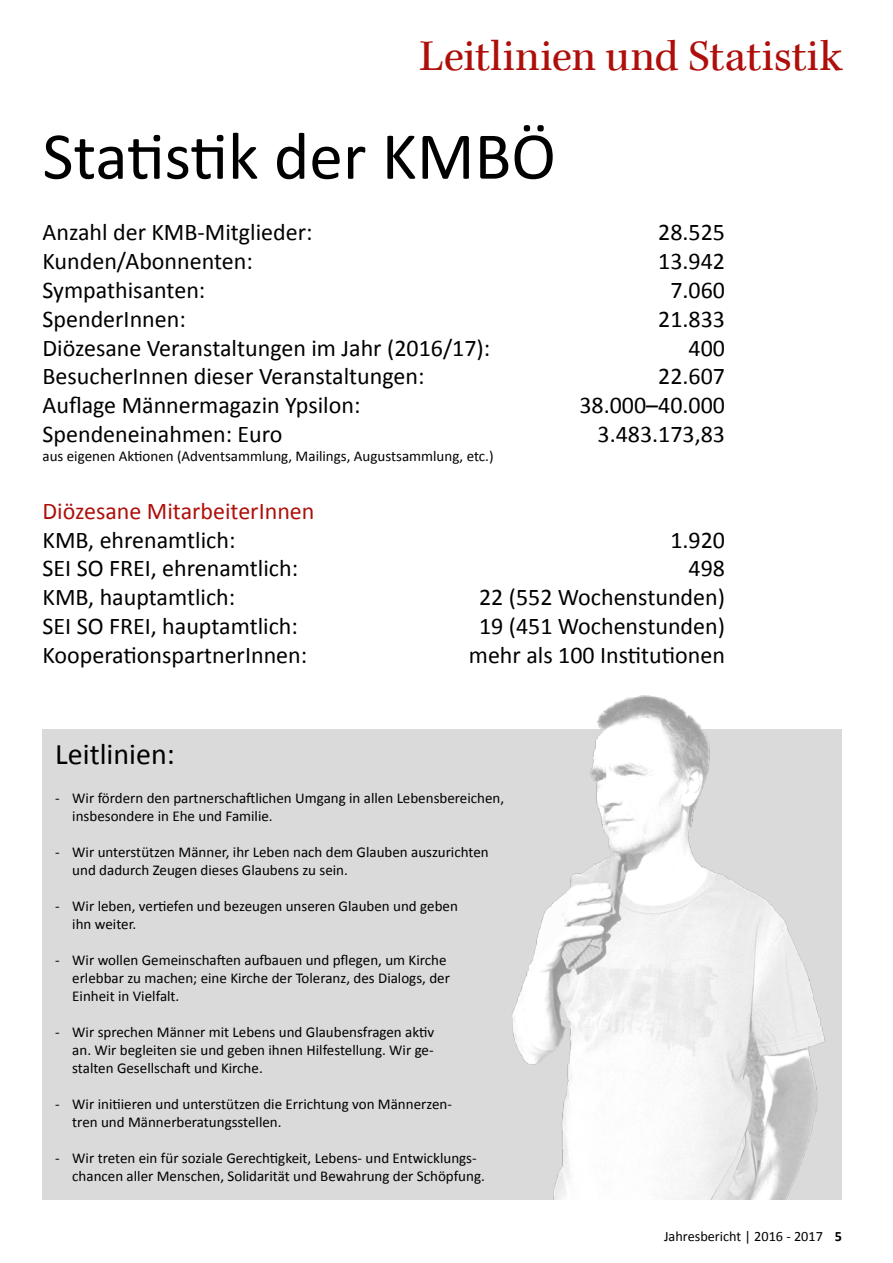
<style>
.page{position:relative;width:893px;height:1263px;background:#fff}
.page>*{position:absolute;margin:0;border:0;box-sizing:border-box;transform-origin:0 0}
.t1{font:67.5px "Calibri";color:#000}
.t2{font:45px "Kepler Std";letter-spacing:.005em;color:#ae0f0a}
.t3{font:30px "Calibri";color:#000}
.t4{font:24px "Calibri";color:#000}
.t5{font:24px "Calibri";color:#ae0f0a}
.t6{font:15px/18px "Calibri";color:#000}
.t7{font:14.25px "Calibri";color:#000}
.s1{font-weight:700}
</style>
<div class="page">
<div style="left:43px;top:729px;width:799px;height:470px;background:#dadada"></div>
<img style="left:511px;top:695px;width:314px;height:504px">
<h2 class="t2" style="left:419px;top:30px;width:424px">Leitlinien und Statistik</h2>
<h1 class="t1" style="left:43px;top:114px;width:515px">Statistik der KMBÖ</h1>
<h3 class="t4" style="left:43px;top:217px;width:272px">Anzahl der KMB-Mitglieder:</h3>
<h3 class="t4" style="left:658px;top:217px;width:68px">28.525</h3>
<h3 class="t4" style="left:43px;top:246px;width:212px">Kunden/Abonnenten:</h3>
<h3 class="t4" style="left:658px;top:246px;width:68px">13.942</h3>
<h3 class="t4" style="left:43px;top:275px;width:164px">Sympathisanten:</h3>
<h3 class="t4" style="left:670px;top:275px;width:56px">7.060</h3>
<h3 class="t4" style="left:43px;top:304px;width:145px">SpenderInnen:</h3>
<h3 class="t4" style="left:658px;top:304px;width:68px">21.833</h3>
<h3 class="t4" style="left:43px;top:332px;width:449px">Diözesane Veranstaltungen im Jahr (2016/17):</h3>
<h3 class="t4" style="left:689px;top:332px;width:38px">400</h3>
<h3 class="t4" style="left:43px;top:361px;width:384px">BesucherInnen dieser Veranstaltungen:</h3>
<h3 class="t4" style="left:658px;top:361px;width:68px">22.607</h3>
<h3 class="t4" style="left:43px;top:390px;width:319px">Auflage Männermagazin Ypsilon:</h3>
<h3 class="t4" style="left:579px;top:390px;width:147px">38.000–40.000</h3>
<h3 class="t4" style="left:43px;top:419px;width:242px">Spendeneinahmen: Euro</h3>
<h3 class="t4" style="left:597px;top:419px;width:129px">3.483.173,83</h3>
<p class="t6" style="left:43px;top:447px;width:453px">aus eigenen Aktionen (Adventsammlung, Mailings, Augustsammlung, etc.)</p>
<h3 class="t5" style="left:43px;top:496px;width:273px">Diözesane MitarbeiterInnen</h3>
<h3 class="t4" style="left:43px;top:524px;width:194px">KMB, ehrenamtlich:</h3>
<h3 class="t4" style="left:670px;top:524px;width:56px">1.920</h3>
<h3 class="t4" style="left:43px;top:553px;width:257px">SEI SO FREI, ehrenamtlich:</h3>
<h3 class="t4" style="left:689px;top:553px;width:38px">498</h3>
<h3 class="t4" style="left:43px;top:582px;width:194px">KMB, hauptamtlich:</h3>
<h3 class="t4" style="left:479px;top:582px;width:248px">22 (552 Wochenstunden)</h3>
<h3 class="t4" style="left:43px;top:611px;width:257px">SEI SO FREI, hauptamtlich:</h3>
<h3 class="t4" style="left:479px;top:611px;width:248px">19 (451 Wochenstunden)</h3>
<h3 class="t4" style="left:43px;top:640px;width:266px">KooperationspartnerInnen:</h3>
<h3 class="t4" style="left:469px;top:640px;width:258px">mehr als 100 Institutionen</h3>
<h3 class="t3" style="left:55px;top:735px;width:121px">Leitlinien:</h3>
<p class="t6" style="left:72px;top:789px;width:433px;text-indent:-17px">- Wir fördern den partnerschaftlichen Umgang in allen Lebensbereichen, insbesondere in Ehe und Familie.</p>
<p class="t6" style="left:72px;top:843px;width:418px;text-indent:-17px">- Wir unterstützen Männer, ihr Leben nach dem Glauben auszurichten und dadurch Zeugen dieses Glaubens zu sein.</p>
<p class="t6" style="left:72px;top:897px;width:387px;text-indent:-17px">- Wir leben, vertiefen und bezeugen unseren Glauben und geben ihn weiter.</p>
<p class="t6" style="left:72px;top:951px;width:379px;text-indent:-17px">- Wir wollen Gemeinschaften aufbauen und pflegen, um Kirche erlebbar zu machen; eine Kirche der Toleranz, des Dialogs, der<br>Einheit in Vielfalt.</p>
<p class="t6" style="left:72px;top:1023px;width:363px;text-align:justify;text-indent:-17px">- Wir sprechen Männer mit Lebens und Glaubensfragen aktiv an. Wir begleiten sie und geben ihnen Hilfestellung. Wir ge&shy;stalten Gesellschaft und Kirche.</p>
<p class="t6" style="left:72px;top:1095px;width:381px;text-indent:-17px">- Wir initiieren und unterstützen die Errichtung von Männerzen&shy;tren und Männerberatungsstellen.</p>
<p class="t6" style="left:72px;top:1149px;width:414px;text-indent:-17px">- Wir treten ein für soziale Gerechtigkeit, Lebens- und Entwicklungs&shy;chancen aller Menschen, Solidarität und Bewahrung der Schöpfung.</p>
<p class="t7" style="left:664px;top:1227px;width:179px">Jahresbericht | 2016 - 2017 <span class="s1">5</span></p>
</div>
